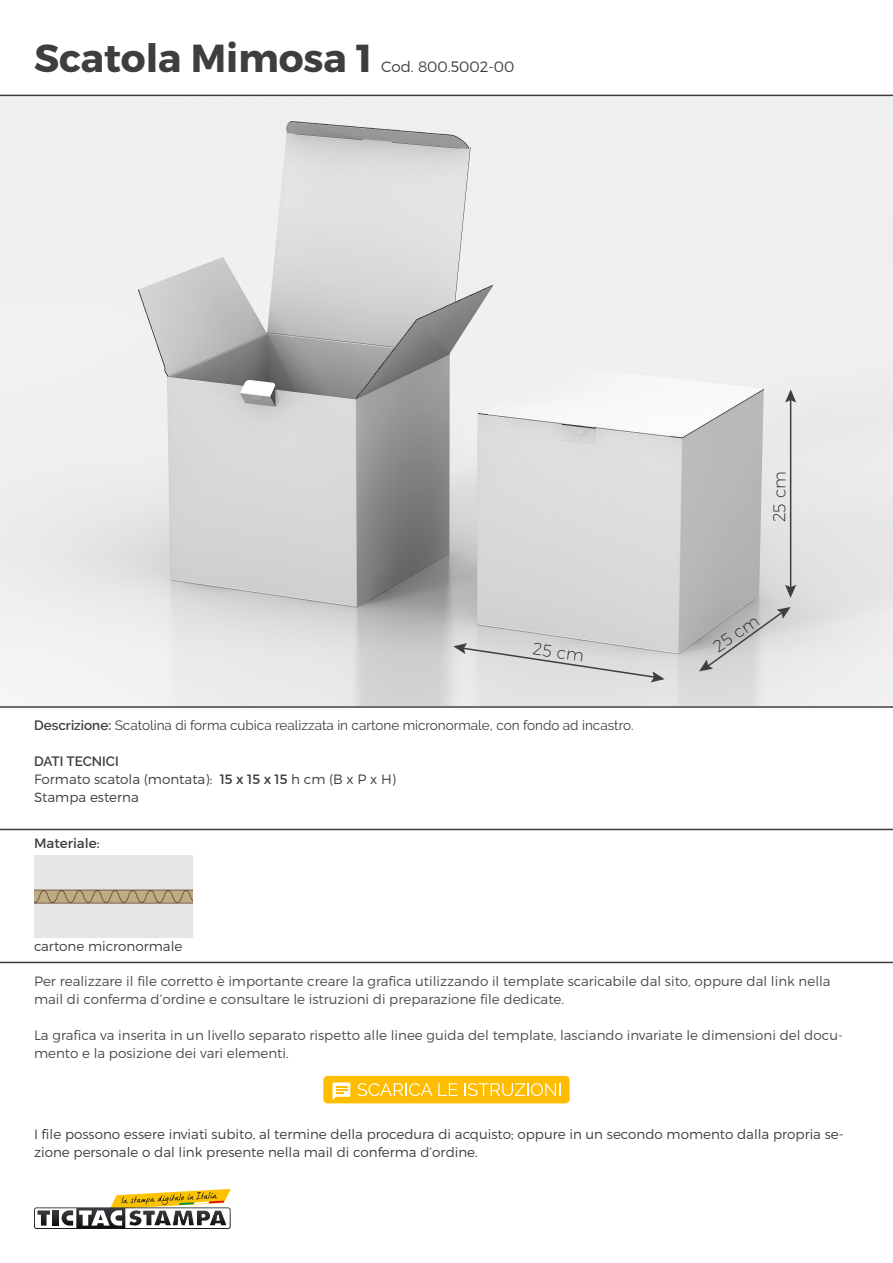
<style>
.page{position:relative;width:893px;height:1263px;background:#fff}
.page>*{position:absolute;margin:0;border:0;box-sizing:border-box;transform-origin:0 0}
.t1{font:700 39px "Montserrat";color:#3e3e3f}
.t2{font:200 16.95px "Montserrat";color:#17171c}
.t3{font:300 15px "Montserrat";color:#3e3e3f}
.t4{font:300 13.5px/18px "Montserrat";color:#4b4c4d}
.t5{font:300 13.5px/18px "Montserrat";color:#3e3e3f}
.t6{font:13.5px "Raleway";color:#3e3e3f}
.t7{font:600 13.5px "Raleway";color:#3e3e3f}
.t8{font:13.5px "Montserrat";color:#3e3e3f}
.s1{font-weight:600}
.s2{font-weight:400}
</style>
<div class="page">
<img style="left:0;top:96px;width:893px;height:610px">
<svg style="left:785px;top:389px;width:11px;height:14px"></svg>
<svg style="left:785px;top:585px;width:11px;height:13px"></svg>
<svg style="left:453px;top:643px;width:212px;height:39px"></svg>
<svg style="left:699px;top:607px;width:92px;height:64px"></svg>
<hr style="left:790px;top:397px;width:1px;height:197px;background:#3d4040">
<svg style="left:34px;top:1189px;width:197px;height:40px"></svg>
<hr style="left:0;top:95px;width:893px;height:1px;background:#3e3e3f">
<hr style="left:0;top:706px;width:893px;height:2px;background:#3e3e3f">
<hr style="left:0;top:962px;width:893px;height:1px;background:#3e3e3f">
<hr style="left:0;top:829px;width:893px;height:1px;background:#3e3e3f">
<div style="left:323px;top:1076px;width:247px;height:27px;background:#ffbd00;border-radius:4px"></div>
<svg style="left:333px;top:1082px;width:17px;height:18px"></svg>
<svg style="left:357px;top:1083px;width:75px;height:13px"></svg>
<svg style="left:438px;top:1083px;width:19px;height:13px"></svg>
<svg style="left:464px;top:1083px;width:96px;height:13px"></svg>
<img style="left:34px;top:856px;width:158px;height:81px">
<p class="t1" style="left:34px;top:34px;width:340px">Scatola Mimosa 1</p>
<p class="t3" style="left:381px;top:57px;width:135px">Cod. 800.5002-00</p>
<p class="t2" style="left:534px;top:638px;width:53px;rotate:8deg">25 cm</p>
<p class="t6" style="left:34px;top:718px;width:601px"><span class="s1">Descrizione:</span> Scatolina di forma cubica realizzata in cartone micronormale, con fondo ad incastro.</p>
<p class="t7" style="left:34px;top:754px;width:86px">DATI TECNICI</p>
<p class="t5" style="left:34px;top:770px;width:363px">Formato scatola (montata): <span class="s2">15 x 15 x 15</span> h cm (B x P x H)</p>
<p class="t5" style="left:34px;top:788px;width:106px">Stampa esterna</p>
<p class="t8" style="left:34px;top:835px;width:67px">Materiale:</p>
<p class="t5" style="left:34px;top:937px;width:150px">cartone micronormale</p>
<p class="t2" style="left:769px;top:522px;width:53px;rotate:-89deg">25 cm</p>
<p class="t2" style="left:709px;top:639px;width:53px;rotate:-35deg">25 cm</p>
<p class="t4" style="left:34px;top:972px;width:798px">Per realizzare il file corretto è importante creare la grafica utilizzando il template scaricabile dal sito, oppure dal link nella mail di conferma d’ordine e consultare le istruzioni di preparazione file dedicate.</p>
<p class="t4" style="left:34px;top:1026px;width:810px">La grafica va inserita in un livello separato rispetto alle linee guida del template, lasciando invariate le dimensioni del docu&shy;mento e la posizione dei vari elementi.</p>
<p class="t5" style="left:34px;top:1125px;width:811px">I file possono essere inviati subito, al termine della procedura di acquisto; oppure in un secondo momento dalla propria se&shy;zione personale o dal link presente nella mail di conferma d’ordine.</p>
</div>
